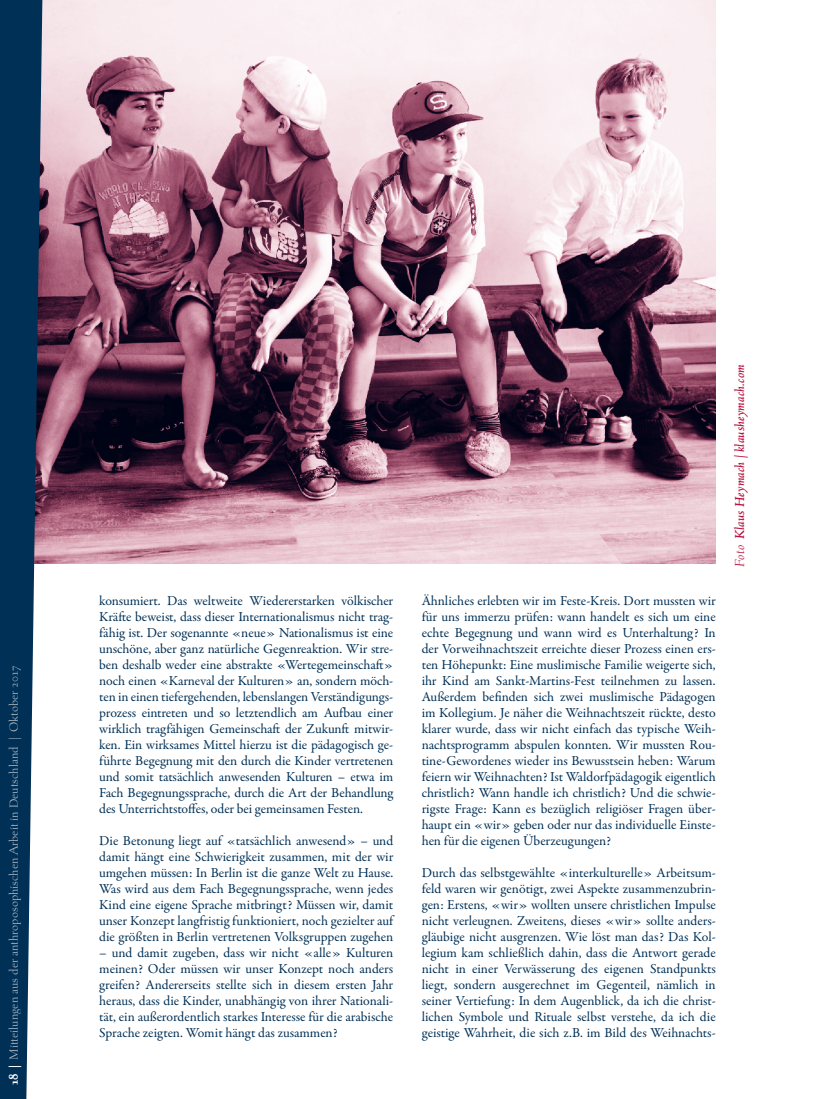
<style>
.page{position:relative;width:815px;height:1099px;background:#fff}
.page>*{position:absolute;margin:0;border:0;box-sizing:border-box;transform-origin:0 0}
.t1{font:13.75px/16px "Garamond Premr Pro";letter-spacing:-.005em;color:#003056;text-align:justify}
.t2{font:italic 500 13.75px "Albertan Pro";color:#b5123e}
.t3{font:300 12.5px "Albertan Pro";color:#b3c1cc}
.s1{font-weight:700;color:#fff}
.s2{font-weight:300}
</style>
<div class="page">
<img style="left:42px;top:0;width:674px;height:563px">
<svg style="left:0;top:0;width:42px;height:1098px;background:#274c6d"></svg>
<p class="t3" style="left:6px;top:1084px;width:420px;rotate:-90deg"><span class="s1">18 |</span> Mitteilungen aus der anthroposophischen Arbeit in Deutschland | Oktober 2017</p>
<p class="t1" style="left:99px;top:592px;width:296px">konsumiert. Das weltweite Wiedererstarken völkischer Kräfte beweist, dass dieser Internationalismus nicht trag&shy;fähig ist. Der sogenannte «neue» Nationalismus ist eine unschöne, aber ganz natürliche Gegenreaktion. Wir stre&shy;ben deshalb weder eine abstrakte «Wertegemeinschaft» noch einen «Karneval der Kulturen» an, sondern möch&shy;ten in einen tiefergehenden, lebenslangen Verständigungs&shy;prozess eintreten und so letztendlich am Aufbau einer wirklich tragfähigen Gemeinschaft der Zukunft mitwir&shy;ken. Ein wirksames Mittel hierzu ist die pädagogisch ge&shy;führte Begegnung mit den durch die Kinder vertretenen und somit tatsächlich anwesenden Kulturen – etwa im Fach Begegnungssprache, durch die Art der Behandlung des Unterrichtstoffes, oder bei gemeinsamen Festen.</p>
<p class="t1" style="left:99px;top:832px;width:296px">Die Betonung liegt auf «tatsächlich anwesend» – und damit hängt eine Schwierigkeit zusammen, mit der wir umgehen müssen: In Berlin ist die ganze Welt zu Hause.<br>Was wird aus dem Fach Begegnungssprache, wenn jedes Kind eine eigene Sprache mitbringt? Müssen wir, damit unser Konzept langfristig funktioniert, noch gezielter auf die größten in Berlin vertretenen Volksgruppen zugehen</p>
<p class="t1" style="left:99px;top:945px;width:296px">– und damit zugeben, dass wir nicht «alle» Kulturen meinen? Oder müssen wir unser Konzept noch anders greifen? Andererseits stellte sich in diesem ersten Jahr heraus, dass die Kinder, unabhängig von ihrer Nationali&shy;tät, ein außerordentlich starkes Interesse für die arabische Sprache zeigten. Womit hängt das zusammen?</p>
<p class="t1" style="left:422px;top:593px;width:296px">Ähnliches erlebten wir im Feste-Kreis. Dort mussten wir für uns immerzu prüfen: wann handelt es sich um eine echte Begegnung und wann wird es Unterhaltung? In der Vorweihnachtszeit erreichte dieser Prozess einen ers&shy;ten Höhepunkt: Eine muslimische Familie weigerte sich, ihr Kind am Sankt-Martins-Fest teilnehmen zu lassen.<br>Außerdem befinden sich zwei muslimische Pädagogen im Kollegium. Je näher die Weihnachtszeit rückte, desto klarer wurde, dass wir nicht einfach das typische Weih&shy;nachtsprogramm abspulen konnten. Wir mussten Rou&shy;tine-Gewordenes wieder ins Bewusstsein heben: Warum feiern wir Weihnachten? Ist Waldorfpädagogik eigentlich christlich? Wann handle ich christlich? Und die schwie&shy;rigste Frage: Kann es bezüglich religiöser Fragen über&shy;haupt ein «wir» geben oder nur das individuelle Einste&shy;hen für die eigenen Überzeugungen?</p>
<p class="t1" style="left:422px;top:865px;width:296px">Durch das selbstgewählte «interkulturelle» Arbeitsum&shy;feld waren wir genötigt, zwei Aspekte zusammenzubrin&shy;gen: Erstens, «wir» wollten unsere christlichen Impulse nicht verleugnen. Zweitens, dieses «wir» sollte anders&shy;gläubige nicht ausgrenzen. Wie löst man das? Das Kol&shy;legium kam schließlich dahin, dass die Antwort gerade nicht in einer Verwässerung des eigenen Standpunkts liegt, sondern ausgerechnet im Gegenteil, nämlich in seiner Vertiefung: In dem Augenblick, da ich die christ&shy;lichen Symbole und Rituale selbst verstehe, da ich die geistige Wahrheit, die sich z.B. im Bild des Weihnachts-</p>
<p class="t2" style="left:731px;top:567px;width:204px;rotate:-90deg"><span class="s2">Foto</span> Klaus Heymach | klausheymach.com</p>
</div>
